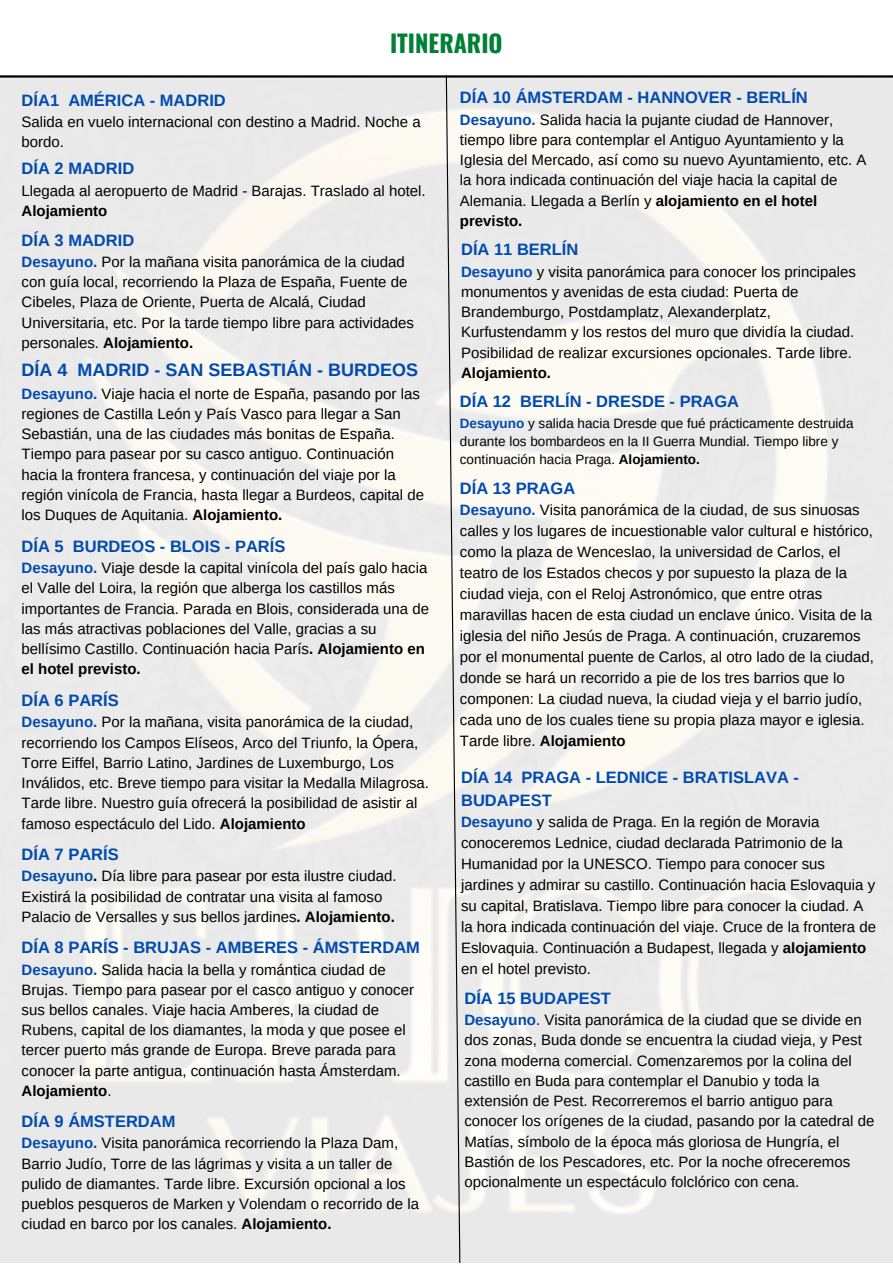
<style>
.page{position:relative;width:893px;height:1264px;background:#fff}
.page>*{position:absolute;margin:0;border:0;box-sizing:border-box;transform-origin:0 0}
.t1{font:700 24px "Oswald";color:#008037}
.t2{font:700 18px "Arimo";color:#004aad}
.t3{font:700 16.5px/23px "Arimo";color:#004aad}
.t4{font:15px/20.2px "Arimo";color:#000}
.t5{font:13.5px/18px "Arimo";color:#000}
.s1{font-weight:700}
.s2{font-weight:700;color:#004aad}
</style>
<div class="page">
<svg style="left:445px;top:78px;width:16px;height:1184px"></svg>
<hr style="left:0;top:75px;width:892px;height:3px;background:#000">
<p class="t1" style="left:390px;top:24px;width:114px">ITINERARIO</p>
<p class="t3" style="left:22px;top:88px;width:206px">DÍA1 AMÉRICA - MADRID</p>
<p class="t4" style="left:22px;top:112px;width:400px">Salida en vuelo internacional con destino a Madrid. Noche a bordo.</p>
<p class="t3" style="left:22px;top:157px;width:114px">DÍA 2 MADRID</p>
<p class="t4" style="left:22px;top:180px;width:405px">Llegada al aeropuerto de Madrid - Barajas. Traslado al hotel.<br><span class="s1">Alojamiento</span></p>
<p class="t3" style="left:22px;top:228px;width:114px">DÍA 3 MADRID</p>
<p class="t4" style="left:22px;top:251px;width:394px"><span class="s2">Desayuno.</span> Por la mañana visita panorámica de la ciudad con guía local, recorriendo la Plaza de España, Fuente de Cibeles, Plaza de Oriente, Puerta de Alcalá, Ciudad Universitaria, etc. Por la tarde tiempo libre para actividades personales. <span class="s1">Alojamiento.</span></p>
<p class="t2" style="left:22px;top:360px;width:398px">DÍA 4 MADRID - SAN SEBASTIÁN - BURDEOS</p>
<p class="t4" style="left:22px;top:383px;width:404px"><span class="s2">Desayuno.</span> Viaje hacia el norte de España, pasando por las regiones de Castilla León y País Vasco para llegar a San Sebastián, una de las ciudades más bonitas de España.<br>Tiempo para pasear por su casco antiguo. Continuación hacia la frontera francesa, y continuación del viaje por la región vinícola de Francia, hasta llegar a Burdeos, capital de los Duques de Aquitania. <span class="s1">Alojamiento.</span></p>
<p class="t3" style="left:22px;top:534px;width:265px">DÍA 5 BURDEOS - BLOIS - PARÍS</p>
<p class="t4" style="left:22px;top:557px;width:409px"><span class="s2">Desayuno.</span> Viaje desde la capital vinícola del país galo hacia el Valle del Loira, la región que alberga los castillos más importantes de Francia. Parada en Blois, considerada una de las más atractivas poblaciones del Valle, gracias a su bellísimo Castillo. Continuación hacia París<span class="s1">. Alojamiento en el hotel previsto.</span></p>
<p class="t3" style="left:22px;top:688px;width:99px">DÍA 6 PARÍS</p>
<p class="t4" style="left:22px;top:712px;width:409px"><span class="s2">Desayuno.</span> Por la mañana, visita panorámica de la ciudad, recorriendo los Campos Elíseos, Arco del Triunfo, la Ópera, Torre Eiffel, Barrio Latino, Jardines de Luxemburgo, Los Inválidos, etc. Breve tiempo para visitar la Medalla Milagrosa.<br>Tarde libre. Nuestro guía ofrecerá la posibilidad de asistir al famoso espectáculo del Lido. <span class="s1">Alojamiento</span></p>
<p class="t3" style="left:22px;top:842px;width:99px">DÍA 7 PARÍS</p>
<p class="t4" style="left:22px;top:866px;width:376px"><span class="s2">Desayuno</span><span class="s1">.</span> Día libre para pasear por esta ilustre ciudad.<br>Existirá la posibilidad de contratar una visita al famoso<br>Palacio de Versalles y sus bellos jardines<span class="s1">. Alojamiento.</span></p>
<p class="t3" style="left:22px;top:935px;width:400px">DÍA 8 PARÍS - BRUJAS - AMBERES - ÁMSTERDAM</p>
<p class="t4" style="left:22px;top:959px;width:394px"><span class="s2">Desayuno.</span> Salida hacia la bella y romántica ciudad de Brujas. Tiempo para pasear por el casco antiguo y conocer sus bellos canales. Viaje hacia Amberes, la ciudad de Rubens, capital de los diamantes, la moda y que posee el tercer puerto más grande de Europa. Breve parada para conocer la parte antigua, continuación hasta Ámsterdam.<br><span class="s1">Alojamiento</span>.</p>
<p class="t3" style="left:22px;top:1109px;width:155px">DÍA 9 ÁMSTERDAM</p>
<p class="t4" style="left:22px;top:1132px;width:399px"><span class="s2">Desayuno.</span> Visita panorámica recorriendo la Plaza Dam, Barrio Judío, Torre de las lágrimas y visita a un taller de pulido de diamantes. Tarde libre. Excursión opcional a los pueblos pesqueros de Marken y Volendam o recorrido de la ciudad en barco por los canales. <span class="s1">Alojamiento.</span></p>
<p class="t3" style="left:460px;top:86px;width:349px">DÍA 10 ÁMSTERDAM - HANNOVER - BERLÍN</p>
<p class="t4" style="left:460px;top:109px;width:408px"><span class="s2">Desayuno.</span> Salida hacia la pujante ciudad de Hannover, tiempo libre para contemplar el Antiguo Ayuntamiento y la Iglesia del Mercado, así como su nuevo Ayuntamiento, etc. A la hora indicada continuación del viaje hacia la capital de Alemania. Llegada a Berlín y <span class="s1">alojamiento en el hotel previsto.</span></p>
<p class="t3" style="left:461px;top:238px;width:119px">DÍA 11 BERLÍN</p>
<p class="t4" style="left:461px;top:261px;width:396px"><span class="s2">Desayuno</span> y visita panorámica para conocer los principales monumentos y avenidas de esta ciudad: Puerta de Brandemburgo, Postdamplatz, Alexanderplatz, Kurfustendamm y los restos del muro que dividía la ciudad.<br>Posibilidad de realizar excursiones opcionales. Tarde libre.<br><span class="s1">Alojamiento.</span></p>
<p class="t3" style="left:460px;top:390px;width:281px">DÍA 12 BERLÍN - DRESDE - PRAGA</p>
<p class="t5" style="left:460px;top:414px;width:395px"><span class="s2">Desayuno</span> y salida hacia Dresde que fué prácticamente destruida durante los bombardeos en la II Guerra Mundial. Tiempo libre y continuación hacia Praga. <span class="s1">Alojamiento.</span></p>
<p class="t3" style="left:460px;top:476px;width:117px">DÍA 13 PRAGA</p>
<p class="t4" style="left:460px;top:499px;width:415px;line-height:21px"><span class="s2">Desayuno.</span> Visita panorámica de la ciudad, de sus sinuosas calles y los lugares de incuestionable valor cultural e histórico, como la plaza de Wenceslao, la universidad de Carlos, el teatro de los Estados checos y por supuesto la plaza de la ciudad vieja, con el Reloj Astronómico, que entre otras maravillas hacen de esta ciudad un enclave único. Visita de la iglesia del niño Jesús de Praga. A continuación, cruzaremos por el monumental puente de Carlos, al otro lado de la ciudad, donde se hará un recorrido a pie de los tres barrios que lo componen: La ciudad nueva, la ciudad vieja y el barrio judío, cada uno de los cuales tiene su propia plaza mayor e iglesia.<br>Tarde libre. <span class="s1">Alojamiento</span></p>
<p class="t3" style="left:461px;top:766px;width:339px">DÍA 14 PRAGA - LEDNICE - BRATISLAVA -<br>BUDAPEST</p>
<p class="t4" style="left:461px;top:811px;width:416px;line-height:21px"><span class="s2">Desayuno</span> y salida de Praga. En la región de Moravia conoceremos Lednice, ciudad declarada Patrimonio de la Humanidad por la UNESCO. Tiempo para conocer sus jardines y admirar su castillo. Continuación hacia Eslovaquia y su capital, Bratislava. Tiempo libre para conocer la ciudad. A la hora indicada continuación del viaje. Cruce de la frontera de Eslovaquia. Continuación a Budapest, llegada y <span class="s1">alojamiento </span>en el hotel previsto.</p>
<p class="t3" style="left:464px;top:986px;width:148px">DÍA 15 BUDAPEST</p>
<p class="t4" style="left:464px;top:1009px;width:411px"><span class="s2">Desayuno</span>. Visita panorámica de la ciudad que se divide en dos zonas, Buda donde se encuentra la ciudad vieja, y Pest zona moderna comercial. Comenzaremos por la colina del castillo en Buda para contemplar el Danubio y toda la extensión de Pest. Recorreremos el barrio antiguo para conocer los orígenes de la ciudad, pasando por la catedral de Matías, símbolo de la época más gloriosa de Hungría, el Bastión de los Pescadores, etc. Por la noche ofreceremos opcionalmente un espectáculo folclórico con cena.</p>
</div>
